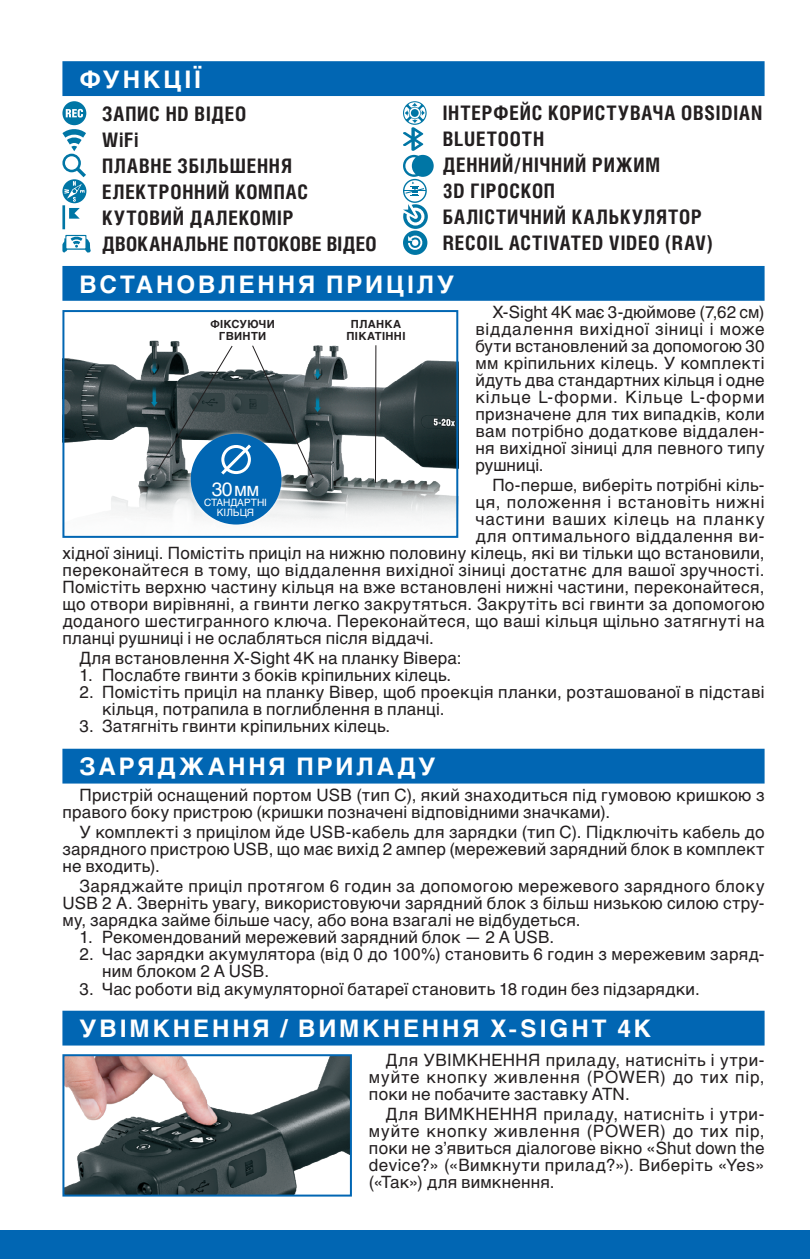
<style>
.page{position:relative;width:810px;height:1259px;background:#fff}
.page>*{position:absolute;margin:0;border:0;box-sizing:border-box;transform-origin:0 0}
.t1{font:700 24px "Helios";letter-spacing:.12em;color:#fff}
.t2{font:700 20px/26px "Helios Cond";letter-spacing:.04em;color:#231f20}
.t3{font:19.4px "Helvetica C";color:#fff}
.t4{font:17px/17px "Helvetica C";letter-spacing:.02em;color:#231f20;text-align:justify}
.t5{font:17px "Helvetica C";letter-spacing:.045em;color:#231f20}
.t6{font:17px "Helvetica C";letter-spacing:.055em;color:#231f20}
.t7{font:700 11.2px/12px "Helvetica C";letter-spacing:.03em;color:#231f20;text-align:center}
.t8{font:10.2px/10.2px "Helvetica C";color:#fff;text-align:center}
</style>
<div class="page">
<div style="left:0;top:1230px;width:809px;height:28px;background:#0166b3"></div>
<div style="left:62px;top:748px;width:702px;height:35px;background:#0166b3"></div>
<div style="left:62px;top:1010px;width:702px;height:35px;background:#0166b3"></div>
<img style="left:65px;top:1056px;width:283px;height:137px">
<div style="left:62px;top:1053px;width:289px;height:143px;border:2px solid #0166b3"></div>
<div style="left:62px;top:266px;width:702px;height:35px;background:#0166b3"></div>
<img style="left:65px;top:340px;width:390px;height:180px">
<div style="left:62px;top:310px;width:396px;height:227px;border:2px solid #0166b3"></div>
<hr style="left:375px;top:345px;width:1px;height:138px;background:#231f20">
<div style="left:187px;top:429px;width:98px;height:99px;background:#fff;opacity:.75"></div>
<div style="left:190px;top:433px;width:91px;height:91px;background:#0166b3;border-radius:50%"></div>
<svg style="left:157px;top:344px;width:157px;height:135px"></svg>
<div style="left:62px;top:61px;width:702px;height:35px;background:#0166b3"></div>
<div style="left:62px;top:101px;width:24px;height:24px;background:#0076a5;border-radius:50%"></div>
<svg style="left:66px;top:109px;width:17px;height:8px"></svg>
<svg style="left:62px;top:129px;width:24px;height:100px"></svg>
<svg style="left:62px;top:235px;width:29px;height:17px"></svg>
<svg style="left:403px;top:179px;width:23px;height:24px"></svg>
<div style="left:404px;top:180px;width:21px;height:21px;background:#fff;border-radius:50%"></div>
<svg style="left:403px;top:101px;width:30px;height:95px"></svg>
<svg style="left:403px;top:204px;width:24px;height:51px"></svg>
<h1 class="t1" style="left:79px;top:64px;width:123px">ФУНКЦІЇ</h1>
<p class="t2" style="left:102px;top:100px;width:276px">ЗАПИС HD ВІДЕО<br>WiFi<br>ПЛАВНЕ ЗБІЛЬШЕННЯ<br>ЕЛЕКТРОННИЙ КОМПАС<br>КУТОВИЙ ДАЛЕКОМІР<br>ДВОКАНАЛЬНЕ ПОТОКОВЕ ВІДЕО</p>
<p class="t2" style="left:442px;top:100px;width:321px">ІНТЕРФЕЙС КОРИСТУВАЧА OBSIDIAN<br>BLUETOOTH<br>ДЕННИЙ/НІЧНИЙ РИЖИМ<br>3D ГІРОСКОП<br>БАЛІСТИЧНИЙ КАЛЬКУЛЯТОР<br>RECOIL ACTIVATED VIDEO (RAV)</p>
<h1 class="t1" style="left:79px;top:269px;width:376px">ВСТАНОВЛЕННЯ ПРИЦІЛУ</h1>
<p class="t4" style="left:475px;top:303px;width:290px;text-indent:17px">X-Sight 4K має 3-дюймове (7,62 см) віддалення вихідної зіниці і може бути встановлений за допомогою 30 мм кріпильних кілець. У комплекті йдуть два стандартних кільця і одне кільце L-форми. Кільце L-форми призначене для тих випадків, коли вам потрібно додаткове віддален&shy;ня вихідної зіниці для певного типу рушниці.</p>
<p class="t4" style="left:492px;top:476px;width:273px">По-перше, виберіть потрібні кіль-</p>
<p class="t5" style="left:475px;top:492px;width:290px">ця, положення і встановіть нижні</p>
<p class="t6" style="left:475px;top:509px;width:290px">частини ваших кілець на планку</p>
<p class="t4" style="left:475px;top:527px;width:290px">для оптимального віддалення ви-</p>
<p class="t4" style="left:62px;top:544px;width:703px">хідної зіниці. Помістіть приціл на нижню половину кілець, які ви тільки що встановили,</p>
<p class="t4" style="left:62px;top:561px;width:703px">переконайтеся в тому, що віддалення вихідної зіниці достатнє для вашої зручності.</p>
<p class="t4" style="left:62px;top:578px;width:703px">Помістіть верхню частину кільця на вже встановлені нижні частини, переконайтеся,</p>
<p class="t4" style="left:62px;top:595px;width:703px">що отвори вирівняні, а гвинти легко закрутяться. Закрутіть всі гвинти за допомогою</p>
<p class="t4" style="left:62px;top:612px;width:703px">доданого шестигранного ключа. Переконайтеся, що ваші кільця щільно затягнуті на</p>
<p class="t4" style="left:62px;top:629px;width:372px">планці рушниці і не ослабляться після віддачі.</p>
<p class="t4" style="left:79px;top:649px;width:383px">Для встановлення X-Sight 4K на планку Вівера:</p>
<p class="t4" style="left:79px;top:666px;width:373px">1. Послабте гвинти з боків кріпильних кілець.</p>
<p class="t4" style="left:102px;top:683px;width:663px;text-indent:-23px">2. Помістіть приціл на планку Вівер, щоб проекція планки, розташованої в підставі кільця, потрапила в поглиблення в планці.</p>
<p class="t4" style="left:79px;top:717px;width:312px">3. Затягніть гвинти кріпильних кілець.</p>
<p class="t7" style="left:210px;top:318px;width:66px">ФІКСУЮЧИ<br>ГВИНТИ</p>
<p class="t7" style="left:346px;top:318px;width:61px">ПЛАНКА<br>ПІКАТІННІ</p>
<p class="t3" style="left:212px;top:478px;width:49px">30мм</p>
<p class="t8" style="left:204px;top:497px;width:65px">СТАНДАРТНІ<br>КІЛЬЦЯ</p>
<h1 class="t1" style="left:79px;top:751px;width:357px">ЗАРЯДЖАННЯ ПРИЛАДУ</h1>
<p class="t4" style="left:62px;top:786px;width:703px;text-indent:17px">Пристрій оснащений портом USB (тип C), який знаходиться під гумовою кришкою з правого боку пристрою (кришки позначені відповідними значками).</p>
<p class="t4" style="left:62px;top:823px;width:703px;text-indent:17px">У комплекті з прицілом йде USB-кабель для зарядки (тип C). Підключіть кабель до зарядного пристрою USB, що має вихід 2 ампер (мережевий зарядний блок в комплект не входить).</p>
<p class="t4" style="left:62px;top:877px;width:703px;text-indent:17px">Заряджайте приціл протягом 6 годин за допомогою мережевого зарядного блоку USB 2 A. Зверніть увагу, використовуючи зарядний блок з більш низькою силою стру&shy;му, зарядка займе більше часу, або вона взагалі не відбудеться.</p>
<p class="t4" style="left:79px;top:928px;width:476px">1. Рекомендований мережевий зарядний блок — 2 A USB.</p>
<p class="t4" style="left:102px;top:945px;width:663px;text-indent:-23px">2. Час зарядки акумулятора (від 0 до 100%) становить 6 годин з мережевим заряд&shy;ним блоком 2 A USB.</p>
<p class="t4" style="left:79px;top:980px;width:621px">3. Час роботи від акумуляторної батареї становить 18 годин без підзарядки.</p>
<h1 class="t1" style="left:79px;top:1013px;width:572px">УВІМКНЕННЯ / ВИМКНЕННЯ X-SIGHT 4K</h1>
<p class="t4" style="left:369px;top:1050px;width:397px;text-indent:17px">Для УВІМКНЕННЯ приладу, натисніть і утри&shy;муйте кнопку живлення (POWER) до тих пір, поки не побачите заставку ATN.</p>
<p class="t4" style="left:369px;top:1104px;width:397px;text-indent:17px">Для ВИМКНЕННЯ приладу, натисніть і утри&shy;муйте кнопку живлення (POWER) до тих пір, поки не з’явиться діалогове вікно «Shut down the device?» («Вимкнути прилад?»). Виберіть «Yes» («Так») для вимкнення.</p>
</div>
